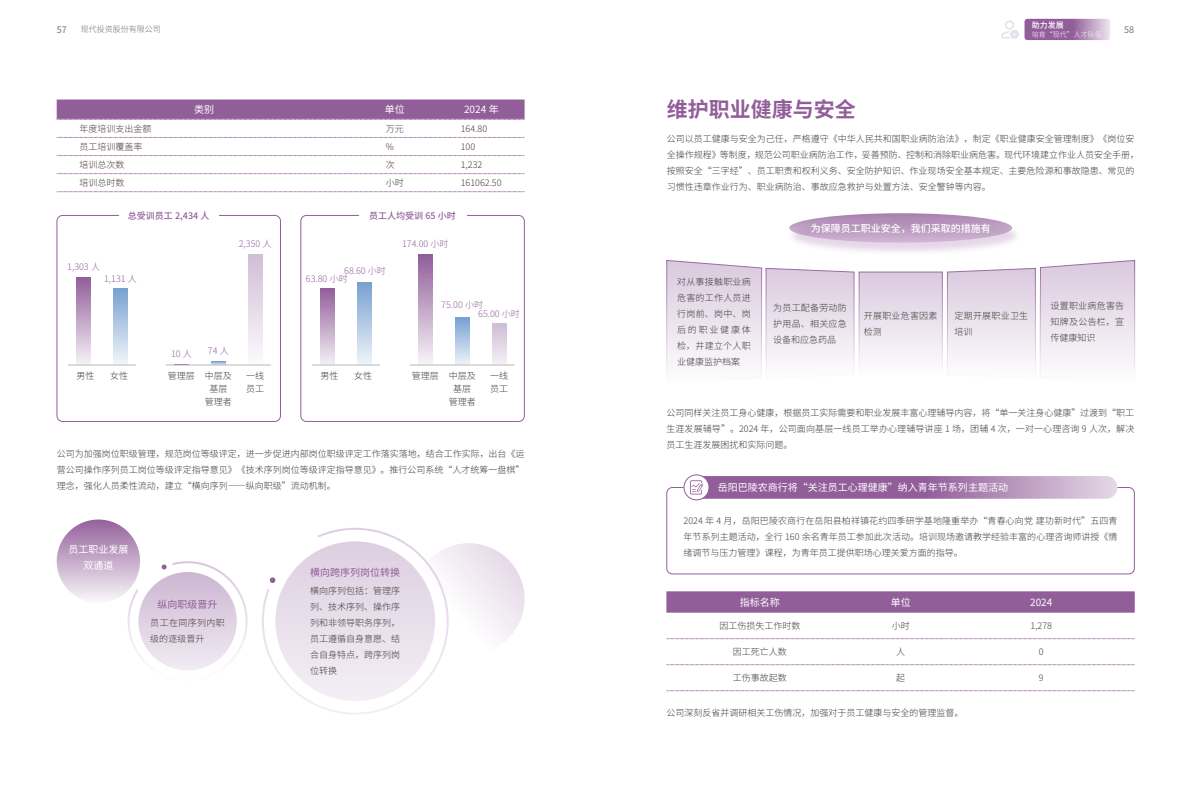
<style>
.page{position:relative;width:1191px;height:808px;background:#fff}
.page>*{position:absolute;margin:0;border:0;box-sizing:border-box;transform-origin:0 0}
.t1{font:700 21px "Source Han Sans CN";color:#925e9a}
.t2{font:10px/16px "Source Han Sans CN";color:#fff;text-align:center}
.t3{font:500 10px "Source Han Sans CN";color:#fff}
.t4{font:10px "Source Han Sans CN";color:#925e9a}
.t5{font:300 9px/16px "Source Han Sans CN";color:#3e3a39;text-align:justify}
.t6{font:300 9px/8.5px "Source Han Sans CN";color:#925e9a}
.t7{font:500 9px "Source Han Sans CN";color:#925e9a}
.t8{font:300 9px/16px "Source Han Sans CN";letter-spacing:.025em;color:#3e3a39}
.t9{font:300 9px/16px "Source Han Sans CN";letter-spacing:.04em;color:#3e3a39}
.t10{font:9px "Source Han Sans CN";color:#727171}
.t11{font:300 8px "Source Han Sans CN";color:#727171}
.t12{font:500 8px "Source Han Sans CN";color:#fff}
.t13{font:300 7px "Source Han Sans CN";color:#fff}
</style>
<div class="page">
<svg style="left:1001px;top:20px;width:18px;height:19px"></svg>
<svg style="left:1024px;top:19px;width:86px;height:21px;background:#a67cad"></svg>
<div style="left:413px;top:543px;width:111px;height:112px;background:linear-gradient(to bottom,#eae0eb,#fff);border-radius:50%"></div>
<svg style="left:127px;top:561px;width:121px;height:109px"></svg>
<svg style="left:262px;top:528px;width:188px;height:186px"></svg>
<div style="left:666px;top:487px;width:468px;height:87px;border:1px solid #925e9a;border-radius:6px"></div>
<svg style="left:684px;top:475px;width:25px;height:25px"></svg>
<div style="left:683px;top:474px;width:26px;height:26px;border:1px solid #925e9a;border-radius:50%"></div>
<svg style="left:690px;top:476px;width:427px;height:23px;background:#a980af"></svg>
<svg style="left:666px;top:591px;width:468px;height:22px;background:#95629d"></svg>
<svg style="left:666px;top:638px;width:469px;height:1px"></svg>
<svg style="left:666px;top:664px;width:469px;height:1px"></svg>
<svg style="left:666px;top:690px;width:469px;height:1px"></svg>
<div style="left:787px;top:215px;width:233px;height:41px;background:#9a5fa3;opacity:.25"></div>
<svg style="left:789px;top:213px;width:223px;height:30px;background:#bd9cc1"></svg>
<svg style="left:666px;top:260px;width:188px;height:115px"></svg>
<div style="left:858px;top:272px;width:84px;height:103px;background:linear-gradient(to bottom,#d9cade,#fdfdfe)"></div>
<svg style="left:946px;top:260px;width:189px;height:115px"></svg>
<div style="left:57px;top:519px;width:83px;height:84px;background:linear-gradient(to bottom,#96649e,#f8f5f8);border-radius:50%"></div>
<svg style="left:57px;top:100px;width:468px;height:92px"></svg>
<svg style="left:77px;top:277px;width:14px;height:88px"></svg>
<svg style="left:113px;top:288px;width:15px;height:77px"></svg>
<svg style="left:320px;top:288px;width:14px;height:77px"></svg>
<svg style="left:357px;top:283px;width:14px;height:82px"></svg>
<svg style="left:174px;top:364px;width:15px;height:1px"></svg>
<svg style="left:211px;top:361px;width:14px;height:4px"></svg>
<svg style="left:248px;top:254px;width:14px;height:111px"></svg>
<svg style="left:418px;top:254px;width:14px;height:111px;background:#c4a8c8"></svg>
<svg style="left:455px;top:317px;width:14px;height:48px"></svg>
<svg style="left:492px;top:323px;width:14px;height:42px"></svg>
<hr style="left:68px;top:365px;width:68px;height:1px;background:#b7b8b8">
<hr style="left:312px;top:365px;width:68px;height:1px;background:#b7b8b8">
<hr style="left:166px;top:365px;width:105px;height:1px;background:#b7b8b8">
<hr style="left:410px;top:365px;width:104px;height:1px;background:#b7b8b8">
<div style="left:57px;top:215px;width:224px;height:207px;border:1px solid #925e9a;border-radius:6px"></div>
<div style="left:300px;top:215px;width:224px;height:207px;border:1px solid #925e9a;border-radius:6px"></div>
<div style="left:119px;top:207px;width:99px;height:17px;background:#fff"></div>
<div style="left:359px;top:207px;width:107px;height:17px;background:#fff"></div>
<p class="t12" style="left:1031px;top:21px;width:33px">助力发展</p>
<p class="t13" style="left:1031px;top:31px;width:71px">培育“现代”人才队伍</p>
<p class="t10" style="left:57px;top:24px;width:11px">57</p>
<p class="t11" style="left:81px;top:25px;width:81px">现代投资股份有限公司</p>
<p class="t10" style="left:1124px;top:24px;width:11px">58</p>
<p class="t2" style="left:194px;top:102px;width:21px">类别</p>
<p class="t2" style="left:385px;top:102px;width:21px">单位</p>
<p class="t2" style="left:464px;top:102px;width:36px">2024 年</p>
<p class="t5" style="left:79px;top:121px;width:73px">年度培训支出金额</p>
<p class="t5" style="left:386px;top:121px;width:19px">万元</p>
<p class="t5" style="left:461px;top:121px;width:28px">164.80</p>
<p class="t5" style="left:79px;top:139px;width:64px">员工培训覆盖率</p>
<p class="t5" style="left:386px;top:139px;width:10px">%</p>
<p class="t5" style="left:461px;top:139px;width:16px">100</p>
<p class="t5" style="left:79px;top:157px;width:46px">培训总次数</p>
<p class="t5" style="left:386px;top:157px;width:10px">次</p>
<p class="t5" style="left:461px;top:157px;width:23px">1,232</p>
<p class="t5" style="left:79px;top:175px;width:46px">培训总时数</p>
<p class="t5" style="left:386px;top:175px;width:19px">小时</p>
<p class="t5" style="left:461px;top:175px;width:42px">161062.50</p>
<p class="t7" style="left:128px;top:210px;width:83px">总受训员工 2,434 人</p>
<p class="t7" style="left:369px;top:210px;width:88px">员工人均受训 65 小时</p>
<p class="t6" style="left:239px;top:240px;width:34px">2,350 人</p>
<p class="t6" style="left:67px;top:263px;width:34px">1,303 人</p>
<p class="t6" style="left:344px;top:266px;width:43px">68.60 小时</p>
<p class="t6" style="left:104px;top:274px;width:34px">1,131 人</p>
<p class="t6" style="left:306px;top:274px;width:43px">63.80 小时</p>
<p class="t6" style="left:171px;top:350px;width:22px">10 人</p>
<p class="t6" style="left:208px;top:347px;width:22px">74 人</p>
<p class="t6" style="left:402px;top:240px;width:48px">174.00 小时</p>
<p class="t6" style="left:478px;top:301px;width:43px;text-indent:-37px">75.00 小时<br>65.00 小时</p>
<p class="t5" style="left:110px;top:367px;width:19px">女性</p>
<p class="t5" style="left:354px;top:367px;width:19px">女性</p>
<p class="t5" style="left:246px;top:369px;width:19px;line-height:13px">一线员工</p>
<p class="t5" style="left:490px;top:369px;width:19px;line-height:13px">一线员工</p>
<p class="t5" style="left:77px;top:367px;width:19px">男性</p>
<p class="t5" style="left:320px;top:367px;width:19px">男性</p>
<p class="t5" style="left:168px;top:367px;width:65px">管理层 中层及</p>
<p class="t5" style="left:412px;top:367px;width:28px">管理层</p>
<p class="t5" style="left:205px;top:382px;width:28px;line-height:13px;text-align:center">基层管理者</p>
<p class="t5" style="left:449px;top:369px;width:28px;line-height:13px;text-align:center">中层及基层管理者</p>
<p class="t5" style="left:57px;top:446px;width:469px">公司为加强岗位职级管理，规范岗位等级评定，进一步促进内部岗位职级评定工作落实落地，结合工作实际，出台《运营公司操作序列员工岗位等级评定指导意见》《技术序列岗位等级评定指导意见》。推行公司系统“人才统筹一盘棋”理念，强化人员柔性流动，建立“横向序列——纵向职级”流动机制。</p>
<p class="t2" style="left:68px;top:541px;width:61px">员工职业发展双通道</p>
<p class="t4" style="left:158px;top:599px;width:61px">纵向职级晋升</p>
<p class="t9" style="left:150px;top:615px;width:76px">员工在同序列内职级的逐级晋升</p>
<p class="t4" style="left:310px;top:567px;width:91px">横向跨序列岗位转换</p>
<p class="t5" style="left:310px;top:583px;width:91px">横向序列包括：管理序列、技术序列、操作序列和非领导职务序列，员工遵循自身意愿、结合自身特点，跨序列岗位转换</p>
<h1 class="t1" style="left:667px;top:98px;width:190px">维护职业健康与安全</h1>
<p class="t5" style="left:667px;top:130px;width:474px;text-align:left">公司以员工健康与安全为己任，严格遵守《中华人民共和国职业病防治法》，制定《职业健康安全管理制度》《岗位安全操作规程》等制度，规范公司职业病防治工作，妥善预防、控制和消除职业病危害。现代环境建立作业人员安全手册，按照安全“三字经”、员工职责和权利义务、安全防护知识、作业现场安全基本规定、主要危险源和事故隐患、常见的习惯性违章作业行为、职业病防治、事故应急救护与处置方法、安全警钟等内容。</p>
<p class="t3" style="left:810px;top:222px;width:181px">为保障员工职业安全，我们采取的措施有</p>
<p class="t5" style="left:677px;top:274px;width:75px">对从事接触职业病危害的工作人员进行岗前、岗中、岗后的职业健康体检，井建立个人职业健康监护档案</p>
<p class="t5" style="left:773px;top:299px;width:75px">为员工配备劳动防护用品、相关应急设备和应急药品</p>
<p class="t8" style="left:864px;top:308px;width:75px">开展职业危害因素检测</p>
<p class="t5" style="left:1050px;top:297px;width:75px">设置职业病危害告知牌及公告栏，宣传健康知识</p>
<p class="t8" style="left:954px;top:307px;width:75px">定期开展职业卫生培训</p>
<p class="t5" style="left:666px;top:405px;width:469px">公司同样关注员工身心健康，根据员工实际需要和职业发展丰富心理辅导内容，将“单一关注身心健康”过渡到“职工生涯发展辅导”。2024 年，公司面向基层一线员工举办心理辅导讲座 1 场，团辅 4 次，一对一心理咨询 9 人次，解决员工生涯发展困扰和实际问题。</p>
<p class="t2" style="left:718px;top:480px;width:291px">岳阳巴陵农商行将“关注员工心理健康”纳入青年节系列主题活动</p>
<p class="t5" style="left:683px;top:513px;width:435px">2024 年 4 月，岳阳巴陵农商行在岳阳县柏祥镇花约四季研学基地隆重举办“青春心向党 建功新时代”五四青年节系列主题活动，全行 160 余名青年员工参加此次活动。培训现场邀请教学经验丰富的心理咨询师讲授《情绪调节与压力管理》课程，为青年员工提供职场心理关爱方面的指导。</p>
<p class="t2" style="left:740px;top:594px;width:41px">指标名称</p>
<p class="t2" style="left:890px;top:594px;width:21px">单位</p>
<p class="t2" style="left:1030px;top:594px;width:24px">2024</p>
<p class="t5" style="left:719px;top:618px;width:82px">因工伤损失工作时数</p>
<p class="t5" style="left:891px;top:618px;width:19px">小时</p>
<p class="t5" style="left:1030px;top:618px;width:23px">1,278</p>
<p class="t5" style="left:733px;top:644px;width:55px">因工死亡人数</p>
<p class="t5" style="left:896px;top:644px;width:10px">人</p>
<p class="t5" style="left:1038px;top:644px;width:6px">0</p>
<p class="t5" style="left:733px;top:670px;width:55px">工伤事故起数</p>
<p class="t5" style="left:896px;top:670px;width:10px">起</p>
<p class="t5" style="left:1038px;top:670px;width:6px">9</p>
<p class="t5" style="left:666px;top:705px;width:298px">公司深刻反省并调研相关工伤情况，加强对于员工健康与安全的管理监督。</p>
</div>
